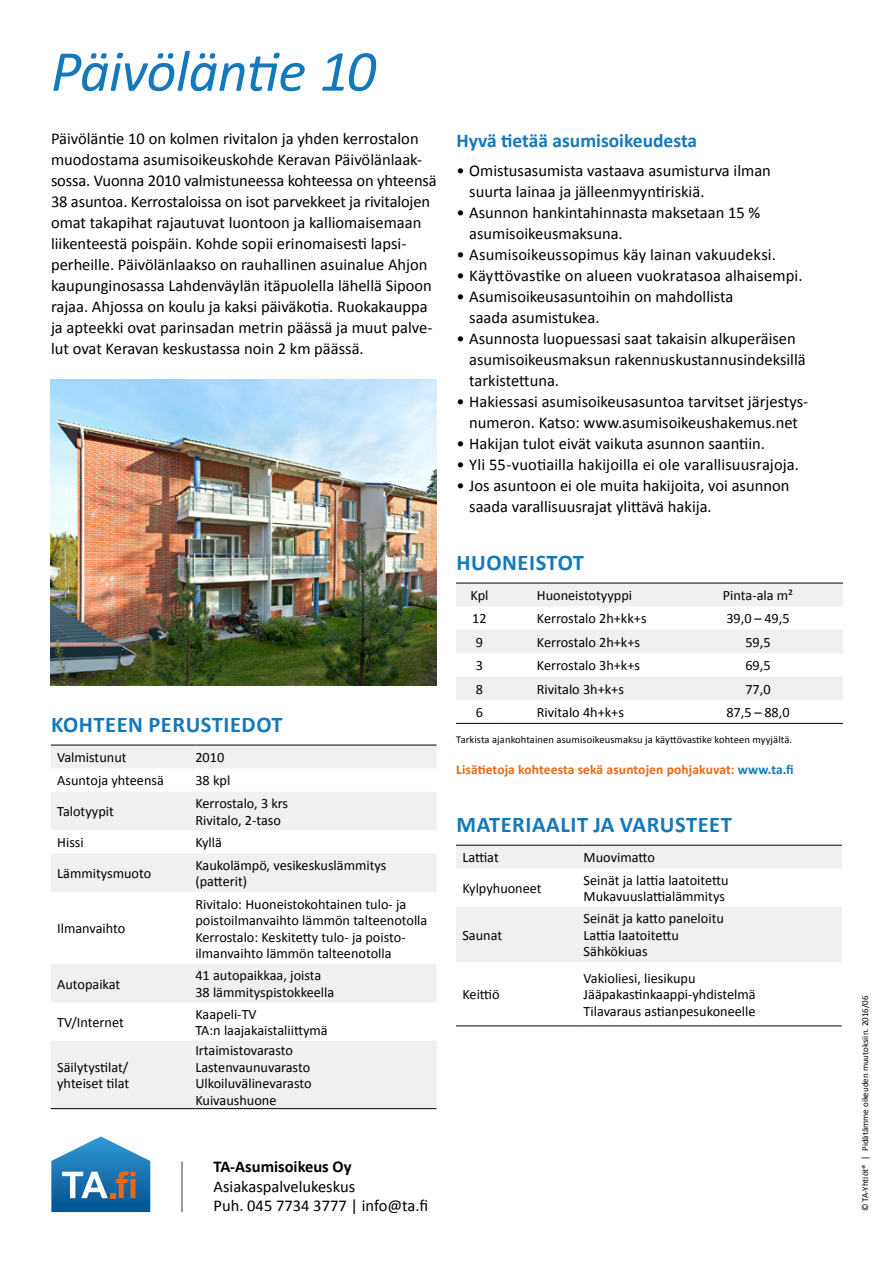
<style>
.page{position:relative;width:893px;height:1263px;background:#fff}
.page>*{position:absolute;margin:0;border:0;box-sizing:border-box;transform-origin:0 0}
.Otsikko1{font:italic 58.5px "Calibri";letter-spacing:-.015em;color:#1379bb}
.Otsikko_2{font:700 22.5px "Calibri";letter-spacing:.025em;color:#1379bb}
.Väliotsikko{font:700 19.5px "Calibri";color:#1379bb}
.leipis_bullets{font:16.5px/21px "Calibri";color:#000}
.leipis{font:16.5px/21px "Calibri";color:#000}
.yhteystiedot{font:16.5px "Calibri";color:#000}
.yhteystiedot-2{font:700 16.5px "Calibri";color:#000}
.taulukko_vasen_tasa{font:14.25px/16.5px "Calibri";color:#000}
.taulukko_keskitetty{font:14.25px "Calibri";color:#000}
.teksti_7pt{font:700 13.5px "Calibri";letter-spacing:.01em;color:#ec6713}
.teksti_7pt-2{font:10.5px "Calibri";letter-spacing:.01em;color:#000}
.teksti_6pt{font:9px "Calibri";color:#000}
.s1{color:#1379bb}
</style>
<div class="page">
<svg style="left:456px;top:844px;width:386px;height:1px"></svg>
<svg style="left:456px;top:846px;width:386px;height:116px;fill:#eff0f1"></svg>
<hr style="left:456px;top:845px;width:128px;height:1px;background:#000">
<hr style="left:584px;top:845px;width:258px;height:1px;background:#000">
<hr style="left:456px;top:1025px;width:128px;height:1px;background:#000">
<hr style="left:584px;top:1025px;width:258px;height:1px;background:#000">
<svg style="left:456px;top:582px;width:387px;height:141px"></svg>
<svg style="left:456px;top:584px;width:387px;height:116px;fill:#eff0f1"></svg>
<hr style="left:456px;top:583px;width:47px;height:1px;background:#000">
<hr style="left:503px;top:583px;width:170px;height:1px;background:#000">
<hr style="left:673px;top:583px;width:170px;height:1px;background:#000">
<hr style="left:456px;top:723px;width:47px;height:1px;background:#000">
<hr style="left:503px;top:723px;width:170px;height:1px;background:#000">
<hr style="left:673px;top:723px;width:170px;height:1px;background:#000">
<svg style="left:51px;top:746px;width:385px;height:362px;fill:#eff0f1"></svg>
<hr style="left:51px;top:745px;width:144px;height:1px;background:#000">
<hr style="left:195px;top:745px;width:241px;height:1px;background:#000">
<hr style="left:51px;top:1108px;width:144px;height:1px;background:#000">
<hr style="left:195px;top:1108px;width:241px;height:1px;background:#000">
<svg style="left:51px;top:1136px;width:99px;height:76px"></svg>
<hr style="left:181px;top:1161px;width:2px;height:51px;background:#757378">
<img style="left:51px;top:379px;width:385px;height:306px">
<p class="Otsikko1" style="left:51px;top:31px;width:327px">Päivöläntie 10</p>
<p class="leipis" style="left:51px;top:128px;width:387px">Päivöläntie 10 on kolmen rivitalon ja yhden kerrostalon muodostama asumisoikeuskohde Keravan Päivölänlaak&shy;sossa. Vuonna 2010 valmistuneessa kohteessa on yhteensä 38 asuntoa. Kerrostaloissa on isot parvekkeet ja rivitalojen omat takapihat rajautuvat luontoon ja kalliomaisemaan liikenteestä poispäin. Kohde sopii erinomaisesti lapsi&shy;perheille. Päivölänlaakso on rauhallinen asuinalue Ahjon kaupunginosassa Lahdenväylän itäpuolella lähellä Sipoon rajaa. Ahjossa on koulu ja kaksi päiväkotia. Ruokakauppa ja apteekki ovat parinsadan metrin päässä ja muut palve&shy;lut ovat Keravan keskustassa noin 2 km päässä.</p>
<p class="Otsikko_2" style="left:51px;top:710px;width:233px">KOHTEEN PERUSTIEDOT</p>
<p class="taulukko_vasen_tasa" style="left:57px;top:749px;width:71px">Valmistunut</p>
<p class="taulukko_vasen_tasa" style="left:195px;top:749px;width:30px">2010</p>
<p class="taulukko_vasen_tasa" style="left:57px;top:772px;width:108px">Asuntoja yhteensä</p>
<p class="taulukko_vasen_tasa" style="left:195px;top:772px;width:36px">38 kpl</p>
<p class="taulukko_vasen_tasa" style="left:57px;top:803px;width:58px">Talotyypit</p>
<p class="taulukko_vasen_tasa" style="left:195px;top:795px;width:94px">Kerrostalo, 3 krs</p>
<p class="taulukko_vasen_tasa" style="left:195px;top:812px;width:87px">Rivitalo, 2-taso</p>
<p class="taulukko_vasen_tasa" style="left:57px;top:834px;width:28px">Hissi</p>
<p class="taulukko_vasen_tasa" style="left:195px;top:834px;width:28px">Kyllä</p>
<p class="taulukko_vasen_tasa" style="left:57px;top:865px;width:96px">Lämmitysmuoto</p>
<p class="taulukko_vasen_tasa" style="left:195px;top:857px;width:193px">Kaukolämpö, vesikeskuslämmitys (patterit)</p>
<p class="taulukko_vasen_tasa" style="left:57px;top:920px;width:70px">Ilmanvaihto</p>
<p class="taulukko_vasen_tasa" style="left:195px;top:895px;width:233px">Rivitalo: Huoneistokohtainen tulo- ja poistoilmanvaihto lämmön talteenotolla</p>
<p class="taulukko_vasen_tasa" style="left:195px;top:928px;width:211px">Kerrostalo: Keskitetty tulo- ja poisto&shy;ilmanvaihto lämmön talteenotolla</p>
<p class="taulukko_vasen_tasa" style="left:57px;top:975px;width:65px">Autopaikat</p>
<p class="taulukko_vasen_tasa" style="left:195px;top:967px;width:140px">41 autopaikkaa, joista<br>38 lämmityspistokkeella</p>
<p class="taulukko_vasen_tasa" style="left:57px;top:1014px;width:68px">TV/Internet</p>
<p class="taulukko_vasen_tasa" style="left:195px;top:1006px;width:63px">Kaapeli-TV</p>
<p class="taulukko_vasen_tasa" style="left:195px;top:1022px;width:134px">TA:n laajakaistaliittymä</p>
<p class="taulukko_vasen_tasa" style="left:57px;top:1058px;width:73px">Säilytystilat/</p>
<p class="taulukko_vasen_tasa" style="left:57px;top:1075px;width:74px">yhteiset tilat</p>
<p class="taulukko_vasen_tasa" style="left:195px;top:1042px;width:99px">Irtaimistovarasto</p>
<p class="taulukko_vasen_tasa" style="left:195px;top:1058px;width:116px">Lastenvaunuvarasto</p>
<p class="taulukko_vasen_tasa" style="left:195px;top:1075px;width:118px">Ulkoiluvälinevarasto</p>
<p class="taulukko_vasen_tasa" style="left:195px;top:1091px;width:83px">Kuivaushuone</p>
<p class="Väliotsikko" style="left:456px;top:129px;width:242px">Hyvä tietää asumisoikeudesta</p>
<p class="leipis_bullets" style="left:469px;top:160px;width:303px;text-indent:-13px">• Omistusasumista vastaava asumisturva ilman suurta lainaa ja jälleenmyyntiriskiä.</p>
<p class="leipis_bullets" style="left:469px;top:202px;width:293px;text-indent:-13px">• Asunnon hankintahinnasta maksetaan 15 % asumisoikeusmaksuna.</p>
<p class="leipis_bullets" style="left:456px;top:244px;width:321px">• Asumisoikeussopimus käy lainan vakuudeksi.</p>
<p class="leipis_bullets" style="left:456px;top:265px;width:348px">• Käyttövastike on alueen vuokratasoa alhaisempi.</p>
<p class="leipis_bullets" style="left:469px;top:286px;width:266px;text-indent:-13px">• Asumisoikeusasuntoihin on mahdollista saada asumistukea.</p>
<p class="leipis_bullets" style="left:469px;top:328px;width:338px;text-indent:-13px">• Asunnosta luopuessasi saat takaisin alkuperäisen asumisoikeusmaksun rakennuskustannusindeksillä tarkistettuna.</p>
<p class="leipis_bullets" style="left:456px;top:391px;width:353px;text-align:center">• Hakiessasi asumisoikeusasuntoa tarvitset järjestys&shy;numeron. Katso: www.asumisoikeushakemus.net</p>
<p class="leipis_bullets" style="left:456px;top:433px;width:310px">• Hakijan tulot eivät vaikuta asunnon saantiin.</p>
<p class="leipis_bullets" style="left:456px;top:454px;width:344px">• Yli 55-vuotiailla hakijoilla ei ole varallisuusrajoja.</p>
<p class="leipis_bullets" style="left:469px;top:475px;width:322px;text-indent:-13px">• Jos asuntoon ei ole muita hakijoita, voi asunnon saada varallisuusrajat ylittävä hakija.</p>
<p class="Otsikko_2" style="left:456px;top:548px;width:129px">HUONEISTOT</p>
<p class="taulukko_keskitetty" style="left:470px;top:586px;width:19px">Kpl</p>
<p class="taulukko_keskitetty" style="left:537px;top:586px;width:97px">Huoneistotyyppi</p>
<p class="taulukko_keskitetty" style="left:723px;top:586px;width:72px">Pinta-ala m²</p>
<p class="taulukko_keskitetty" style="left:472px;top:610px;width:16px">12</p>
<p class="taulukko_keskitetty" style="left:537px;top:610px;width:111px">Kerrostalo 2h+kk+s</p>
<p class="taulukko_keskitetty" style="left:726px;top:610px;width:65px">39,0 – 49,5</p>
<p class="taulukko_keskitetty" style="left:476px;top:633px;width:9px">9</p>
<p class="taulukko_keskitetty" style="left:537px;top:633px;width:105px">Kerrostalo 2h+k+s</p>
<p class="taulukko_keskitetty" style="left:745px;top:633px;width:27px">59,5</p>
<p class="taulukko_keskitetty" style="left:476px;top:656px;width:9px">3</p>
<p class="taulukko_keskitetty" style="left:537px;top:656px;width:105px">Kerrostalo 3h+k+s</p>
<p class="taulukko_keskitetty" style="left:745px;top:656px;width:27px">69,5</p>
<p class="taulukko_keskitetty" style="left:476px;top:680px;width:9px">8</p>
<p class="taulukko_keskitetty" style="left:537px;top:680px;width:89px">Rivitalo 3h+k+s</p>
<p class="taulukko_keskitetty" style="left:745px;top:680px;width:27px">77,0</p>
<p class="taulukko_keskitetty" style="left:476px;top:703px;width:9px">6</p>
<p class="taulukko_keskitetty" style="left:537px;top:703px;width:89px">Rivitalo 4h+k+s</p>
<p class="taulukko_keskitetty" style="left:726px;top:703px;width:65px">87,5 – 88,0</p>
<p class="teksti_7pt-2" style="left:456px;top:733px;width:337px">Tarkista ajankohtainen asumisoikeusmaksu ja käyttövastike kohteen myyjältä.</p>
<p class="teksti_7pt" style="left:456px;top:761px;width:339px">Lisätietoja kohteesta sekä asuntojen pohjakuvat: <span class="s1">www.ta.fi</span></p>
<p class="Otsikko_2" style="left:456px;top:810px;width:277px">MATERIAALIT JA VARUSTEET</p>
<p class="taulukko_vasen_tasa" style="left:462px;top:849px;width:38px">Lattiat</p>
<p class="taulukko_vasen_tasa" style="left:584px;top:849px;width:73px">Muovimatto</p>
<p class="taulukko_vasen_tasa" style="left:462px;top:880px;width:81px">Kylpyhuoneet</p>
<p class="taulukko_vasen_tasa" style="left:584px;top:872px;width:147px">Seinät ja lattia laatoitettu</p>
<p class="taulukko_vasen_tasa" style="left:584px;top:888px;width:143px">Mukavuuslattialämmitys</p>
<p class="taulukko_vasen_tasa" style="left:462px;top:927px;width:41px">Saunat</p>
<p class="taulukko_vasen_tasa" style="left:462px;top:986px;width:39px">Keittiö</p>
<p class="taulukko_vasen_tasa" style="left:584px;top:910px;width:142px">Seinät ja katto paneloitu</p>
<p class="taulukko_vasen_tasa" style="left:584px;top:927px;width:97px">Lattia laatoitettu</p>
<p class="taulukko_vasen_tasa" style="left:584px;top:943px;width:65px">Sähkökiuas</p>
<p class="taulukko_vasen_tasa" style="left:584px;top:970px;width:113px">Vakioliesi, liesikupu</p>
<p class="taulukko_vasen_tasa" style="left:584px;top:986px;width:174px">Jääpakastinkaappi-yhdistelmä</p>
<p class="taulukko_vasen_tasa" style="left:584px;top:1003px;width:173px">Tilavaraus astianpesukoneelle</p>
<p class="yhteystiedot-2" style="left:214px;top:1156px;width:140px">TA-Asumisoikeus Oy</p>
<p class="yhteystiedot" style="left:214px;top:1176px;width:143px">Asiakaspalvelukeskus</p>
<p class="yhteystiedot" style="left:214px;top:1195px;width:216px">Puh. 045 7734 3777 | info@ta.fi</p>
<p class="teksti_6pt" style="left:859px;top:1211px;width:217px;rotate:-90deg">© TA-Yhtiöt® | Pidätämme oikeuden muutoksiin. 2016/06</p>
</div>
